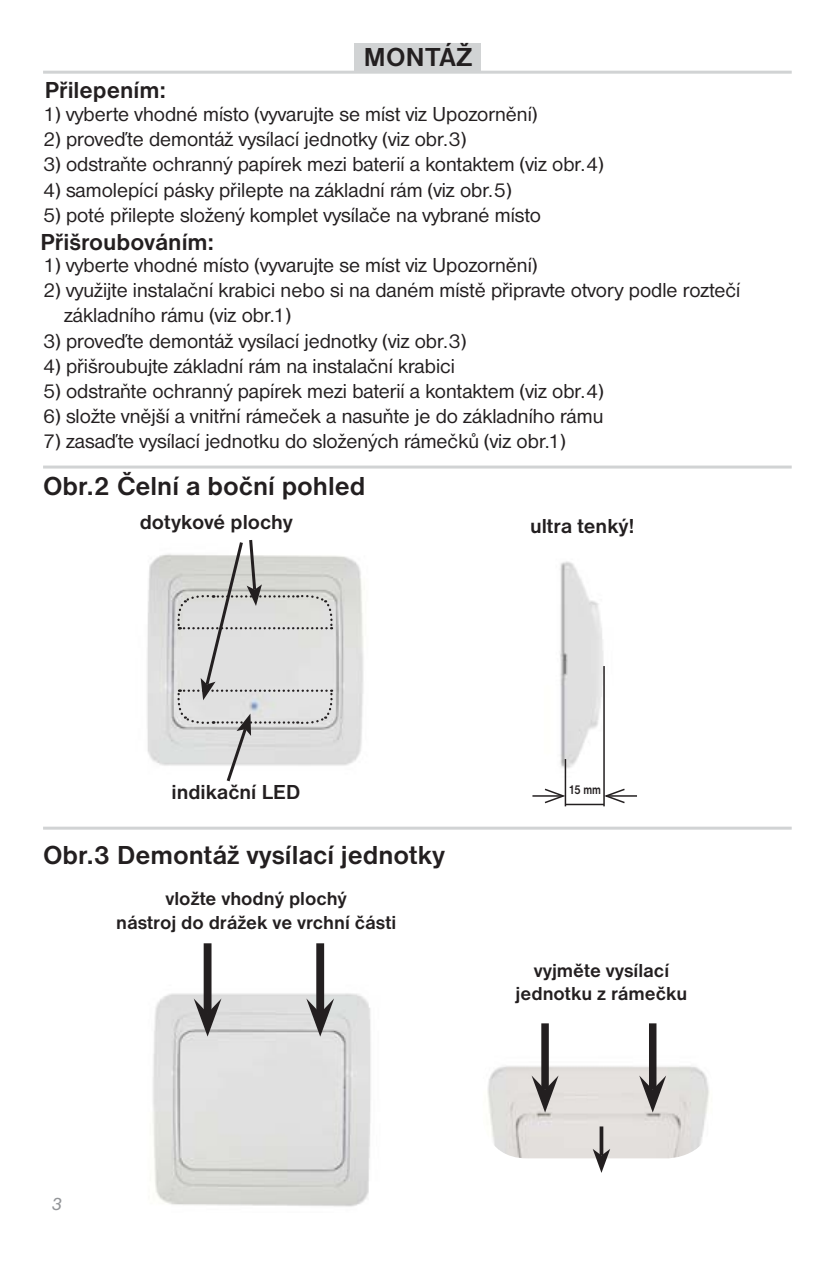
<style>
.page{position:relative;width:832px;height:1262px;background:#fff}
.page>*{position:absolute;margin:0;border:0;box-sizing:border-box;transform-origin:0 0}
.t1{font:700 27px "Nimbus Sans DOT";color:#231f20}
.t2{font:700 24px "Nimbus Sans DOT";color:#231f20}
.t3{font:21px/25.2px "Nimbus Sans DOT";color:#231f20}
.t4{font:700 21px "Nimbus Sans DOT";color:#231f20}
.t5{font:700 19.5px/23.4px "Nimbus Sans DOT";color:#231f20;text-align:center}
.t6{font:italic 18px "Nimbus Sans DOT";color:#939598}
.t7{font:700 13.2px "Nimbus Sans DOT";color:#231f20;scale:.8 1}
</style>
<div class="page">
<div style="left:354px;top:43px;width:126px;height:28px;background:#d1d3d4"></div>
<hr style="left:43px;top:71px;width:748px;height:3px;background:#d1d3d4">
<hr style="left:43px;top:465px;width:748px;height:3px;background:#d1d3d4">
<hr style="left:43px;top:826px;width:748px;height:3px;background:#d1d3d4">
<img style="left:152px;top:973px;width:219px;height:234px">
<div style="left:316px;top:943px;width:8px;height:70px;background:#231f20"></div>
<svg style="left:306px;top:998px;width:28px;height:38px"></svg>
<div style="left:204px;top:943px;width:7px;height:70px;background:#231f20"></div>
<svg style="left:194px;top:998px;width:27px;height:38px"></svg>
<img style="left:482px;top:1042px;width:230px;height:116px;border-radius:45px">
<div style="left:541px;top:1023px;width:8px;height:66px;background:#231f20"></div>
<svg style="left:531px;top:1075px;width:27px;height:37px"></svg>
<div style="left:649px;top:1023px;width:7px;height:66px;background:#231f20"></div>
<svg style="left:639px;top:1075px;width:27px;height:37px"></svg>
<svg style="left:599px;top:1126px;width:4px;height:22px"></svg>
<svg style="left:592px;top:1148px;width:18px;height:24px"></svg>
<img style="left:147px;top:554px;width:217px;height:212px">
<img style="left:538px;top:561px;width:98px;height:236px">
<hr style="left:564px;top:759px;width:2px;height:47px;background:#231f20">
<hr style="left:603px;top:666px;width:2px;height:140px;background:#231f20">
<hr style="left:565px;top:803px;width:39px;height:2px;background:#231f20">
<hr style="left:606px;top:795px;width:31px;height:1px;background:#231f20">
<svg style="left:602px;top:787px;width:24px;height:17px"></svg>
<hr style="left:532px;top:795px;width:31px;height:1px;background:#231f20">
<svg style="left:543px;top:787px;width:24px;height:17px"></svg>
<svg style="left:177px;top:540px;width:156px;height:242px;background:#d8d8d7"></svg>
<p class="t2" style="left:45px;top:76px;width:122px">Přilepením:</p>
<p class="t1" style="left:364px;top:41px;width:110px">MONTÁŽ</p>
<p class="t3" style="left:43px;top:103px;width:496px">1) vyberte vhodné místo (vyvarujte se míst viz Upozornění)</p>
<p class="t3" style="left:43px;top:128px;width:425px">2) proveďte demontáž vysílací jednotky (viz obr.3)</p>
<p class="t3" style="left:43px;top:153px;width:562px">3) odstraňte ochranný papírek mezi baterií a kontaktem (viz obr.4)</p>
<p class="t3" style="left:43px;top:179px;width:470px">4) samolepící pásky přilepte na základní rám (viz obr.5)</p>
<p class="t3" style="left:43px;top:204px;width:499px">5) poté přilepte složený komplet vysílače na vybrané místo</p>
<p class="t3" style="left:43px;top:254px;width:496px">1) vyberte vhodné místo (vyvarujte se míst viz Upozornění)</p>
<p class="t3" style="left:64px;top:279px;width:678px;text-indent:-21px">2) využijte instalační krabici nebo si na daném místě připravte otvory podle roztečí základního rámu (viz obr.1)</p>
<p class="t3" style="left:43px;top:330px;width:425px">3) proveďte demontáž vysílací jednotky (viz obr.3)</p>
<p class="t3" style="left:43px;top:355px;width:413px">4) přišroubujte základní rám na instalační krabici</p>
<p class="t3" style="left:43px;top:380px;width:562px">5) odstraňte ochranný papírek mezi baterií a kontaktem (viz obr.4)</p>
<p class="t3" style="left:43px;top:405px;width:562px">6) složte vnější a vnitřní rámeček a nasuňte je do základního rámu</p>
<p class="t3" style="left:43px;top:430px;width:524px">7) zasaďte vysílací jednotku do složených rámečků (viz obr.1)</p>
<p class="t2" style="left:41px;top:228px;width:175px">Přišroubováním:</p>
<p class="t1" style="left:43px;top:470px;width:324px">Obr.2 Čelní a boční pohled</p>
<p class="t4" style="left:140px;top:510px;width:155px">dotykové plochy</p>
<p class="t4" style="left:530px;top:513px;width:106px">ultra tenký!</p>
<p class="t4" style="left:171px;top:779px;width:130px">indikační LED</p>
<p class="t1" style="left:43px;top:839px;width:403px">Obr.3 Demontáž vysílací jednotky</p>
<p class="t5" style="left:116px;top:886px;width:282px">vložte vhodný plochý<br>nástroj do drážek ve vrchní části</p>
<p class="t7" style="left:568px;top:781px;width:42px">15 mm</p>
<p class="t5" style="left:515px;top:958px;width:173px">vyjměte vysílací jednotku z rámečku</p>
<p class="t6" style="left:52px;top:1193px;width:12px">3</p>
</div>
